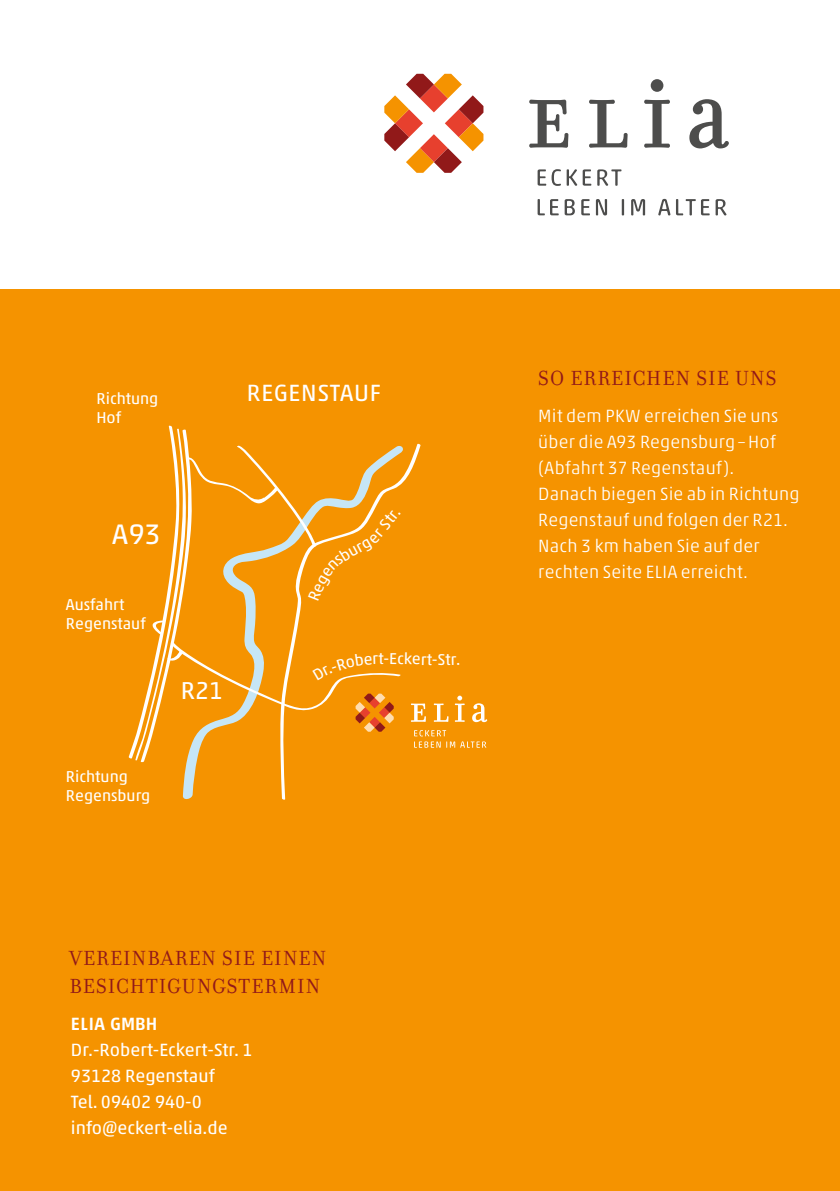
<style>
.page{position:relative;width:840px;height:1191px;background:#fff}
.page>*{position:absolute;margin:0;border:0;box-sizing:border-box;transform-origin:0 0}
.t1{font:28.6px "Akko Pro";color:#fff}
.t2{font:24.8px "Akko Pro";color:#fff}
.t3{font:23.8px "Akko Pro";color:#fff}
.t4{font:22px/28px "Filosofia OT";letter-spacing:.05em;color:#911919}
.t5{font:300 18px/26px "Akko Pro";letter-spacing:.015em;color:#fff}
.t6{font:18px/26px "Akko Pro";color:#fff}
.t7{font:500 18px "Akko Pro";letter-spacing:.02em;color:#fff}
.t8{font:16px/19px "Akko Pro";color:#fff}
</style>
<div class="page">
<svg style="left:537px;top:169px;width:23px;height:17px"></svg>
<svg style="left:566px;top:169px;width:25px;height:17px"></svg>
<svg style="left:597px;top:169px;width:24px;height:17px"></svg>
<svg style="left:537px;top:199px;width:21px;height:16px"></svg>
<svg style="left:564px;top:199px;width:10px;height:16px"></svg>
<svg style="left:581px;top:199px;width:8px;height:16px"></svg>
<svg style="left:595px;top:199px;width:11px;height:16px"></svg>
<svg style="left:621px;top:199px;width:2px;height:16px"></svg>
<svg style="left:631px;top:199px;width:13px;height:16px"></svg>
<svg style="left:658px;top:199px;width:51px;height:16px"></svg>
<svg style="left:715px;top:199px;width:11px;height:16px"></svg>
<svg style="left:529px;top:100px;width:39px;height:48px"></svg>
<svg style="left:589px;top:100px;width:38px;height:48px"></svg>
<svg style="left:644px;top:100px;width:25px;height:48px"></svg>
<svg style="left:689px;top:99px;width:39px;height:49px"></svg>
<div style="left:650px;top:79px;width:13px;height:13px;background:#4d4d4c;border-radius:50%"></div>
<svg style="left:384px;top:74px;width:99px;height:99px"></svg>
<div style="left:0;top:289px;width:839px;height:902px;background:#f59300"></div>
<svg style="left:182px;top:762px;width:15px;height:38px"></svg>
<svg style="left:280px;top:443px;width:140px;height:357px"></svg>
<svg style="left:414px;top:730px;width:72px;height:17px"></svg>
<svg style="left:410px;top:703px;width:15px;height:19px"></svg>
<svg style="left:433px;top:703px;width:15px;height:19px"></svg>
<svg style="left:472px;top:703px;width:15px;height:19px"></svg>
<svg style="left:454px;top:695px;width:10px;height:27px"></svg>
<svg style="left:128px;top:425px;width:273px;height:337px"></svg>
<p class="t8" style="left:96px;top:389px;width:63px">Richtung<br>Hof</p>
<h3 class="t3" style="left:247px;top:379px;width:29px">Regensta</h3>
<h3 class="t3" style="left:354px;top:379px;width:25px">uf</h3>
<h1 class="t1" style="left:112px;top:516px;width:50px">A93</h1>
<p class="t8" style="left:66px;top:595px;width:81px">Ausfahrt<br>Regenstauf</p>
<h2 class="t2" style="left:181px;top:675px;width:44px">R21</h2>
<p class="t8" style="left:66px;top:766px;width:86px">Richtung<br>Regensburg</p>
<p class="t8" style="left:375px;top:521px;width:25px;rotate:-51deg">Str.</p>
<p class="t8" style="left:378px;top:649px;width:12px">t-</p>
<p class="t8" style="left:389px;top:649px;width:50px;rotate:1deg">Eckert-</p>
<p class="t8" style="left:437px;top:649px;width:9px">S</p>
<p class="t4" style="left:69px;top:944px;width:258px">VEREINBAREN SIE EINEN<br>BESICHTIGUNGSTERMIN</p>
<p class="t7" style="left:71px;top:1013px;width:88px">ELIA GmbH</p>
<p class="t6" style="left:71px;top:1036px;width:183px">Dr.-Robert-Eckert-Str. 1<br>93128 Regenstauf<br>Tel. 09402 940-0 info@eckert-elia.de</p>
<p class="t4" style="left:538px;top:364px;width:239px">SO ERREICHEN SIE UNS</p>
<p class="t5" style="left:538px;top:403px;width:262px">Mit dem PKW erreichen Sie uns über die A93 Regensburg–Hof (Abfahrt 37 Regenstauf).<br>Danach biegen Sie ab in Richtung<br>Regenstauf und folgen der R21.<br>Nach 3 km haben Sie auf der rechten Seite ELIA erreicht.</p>
</div>
